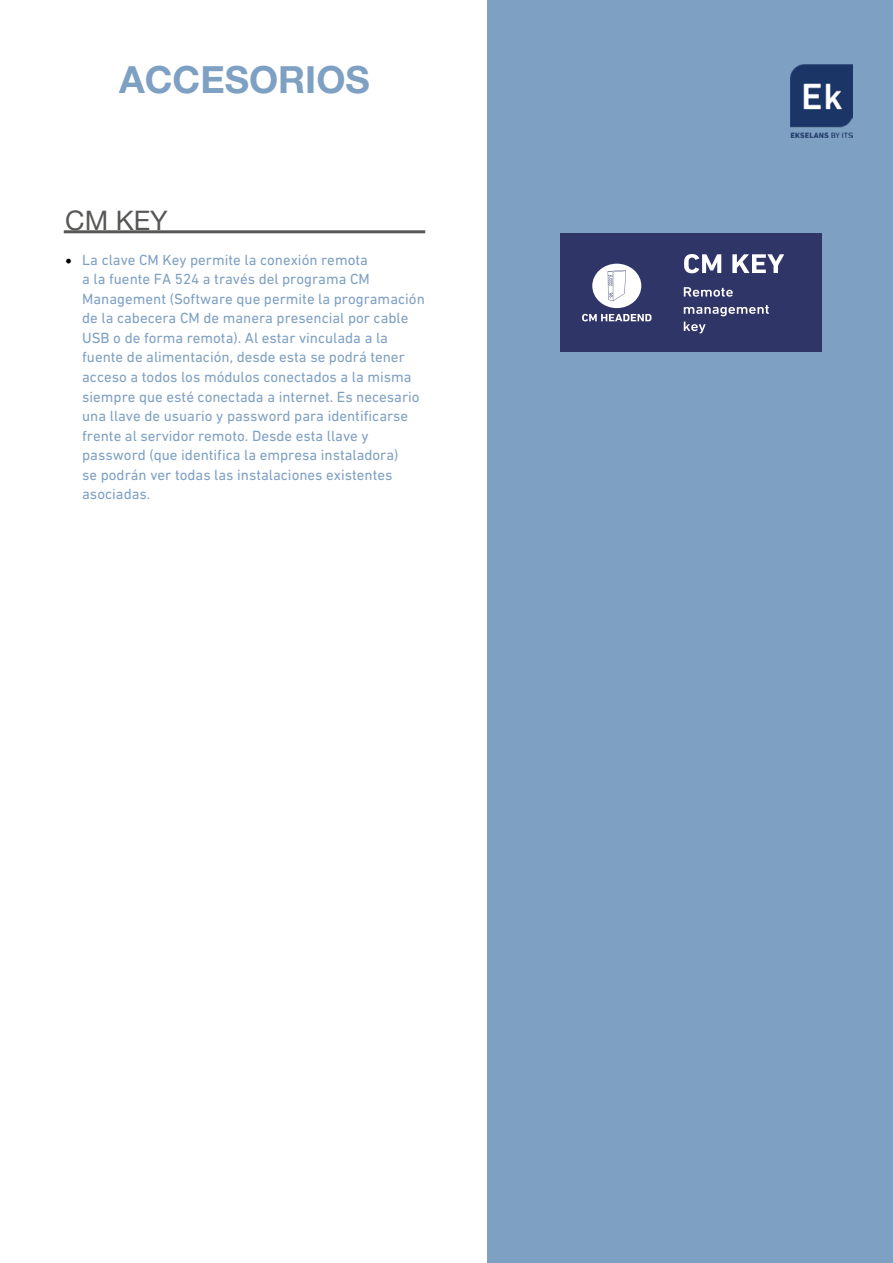
<style>
.page{position:relative;width:893px;height:1263px;background:#fff}
.page>*{position:absolute;margin:0;border:0;box-sizing:border-box;transform-origin:0 0}
.t1{font:700 37.5px "Helvetica Neue LT Std";color:#7ea0c2}
.t2{font:27px "Helvetica Neue LT Std";color:#575756}
.t3{font:15px/19.5px "DIN Next LT Pro";color:#7ea0c2}
.s1{font-family:"Minion Pro";font-size:18px;color:#000}
</style>
<div class="page">
<div style="left:487px;top:0;width:406px;height:1263px;background:#7ea0c2"></div>
<hr style="left:64px;top:230px;width:361px;height:3px;background:#575756">
<img style="left:791px;top:65px;width:62px;height:72px">
<div style="left:560px;top:233px;width:262px;height:119px;background:#303568"></div>
<svg style="left:684px;top:254px;width:100px;height:19px"></svg>
<svg style="left:684px;top:322px;width:22px;height:11px"></svg>
<svg style="left:684px;top:305px;width:85px;height:11px"></svg>
<svg style="left:684px;top:287px;width:49px;height:10px"></svg>
<div style="left:592px;top:264px;width:49px;height:44px;background:#fff;border-radius:50%"></div>
<svg style="left:608px;top:270px;width:18px;height:31px"></svg>
<svg style="left:582px;top:314px;width:69px;height:7px"></svg>
<h1 class="t1" style="left:119px;top:56px;width:252px">ACCESORIOS</h1>
<h2 class="t2" style="left:65px;top:204px;width:104px">CM KEY</h2>
<p class="t3" style="left:82px;top:250px;width:344px;text-indent:-17px"><span class="s1">•</span> La clave CM Key permite la conexión remota<br>a la fuente FA 524 a través del programa CM Management (Software que permite la programación de la cabecera CM de manera presencial por cable USB o de forma remota). Al estar vinculada a la fuente de alimentación, desde esta se podrá tener acceso a todos los módulos conectados a la misma siempre que esté conectada a internet. Es necesario una llave de usuario y password para identificarse frente al servidor remoto. Desde esta llave y password (que identifica la empresa instaladora)<br>se podrán ver todas las instalaciones existentes asociadas.</p>
</div>
